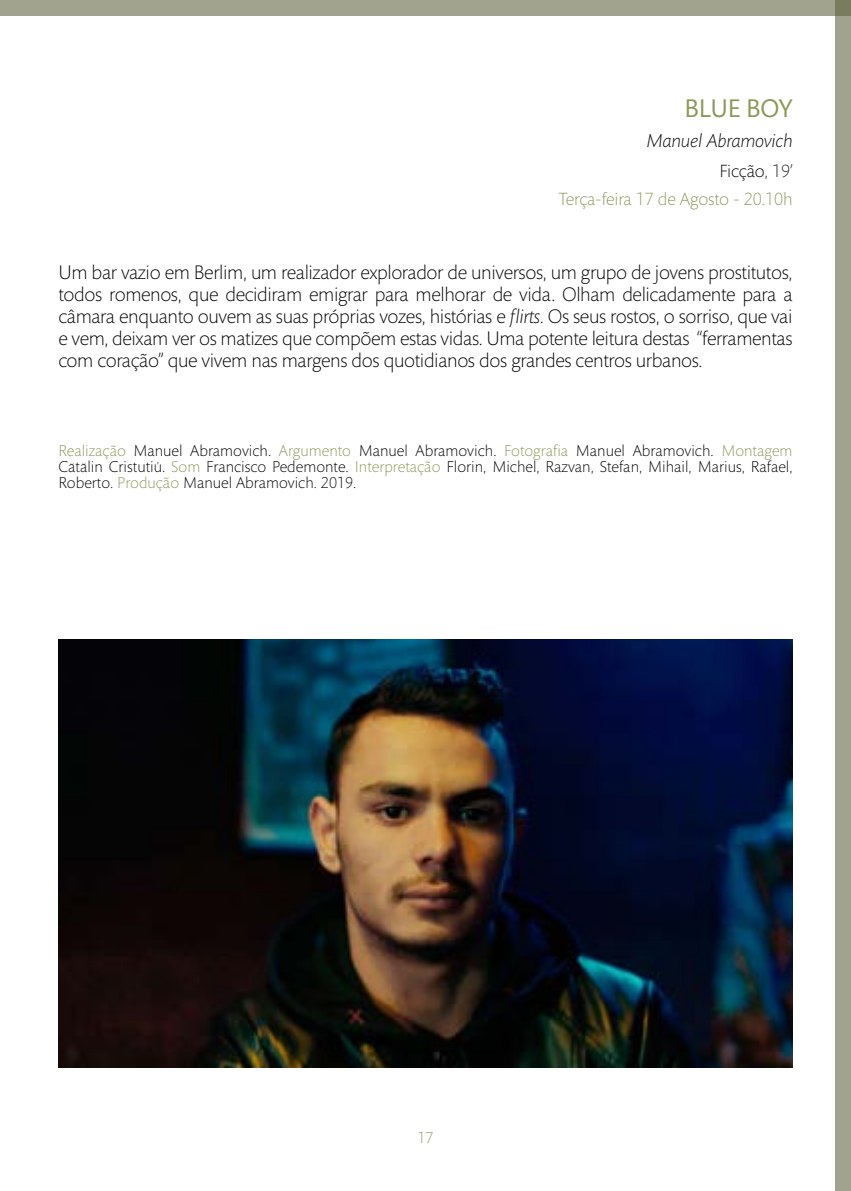
<style>
.page{position:relative;width:851px;height:1191px;background:#fff}
.page>*{position:absolute;margin:0;border:0;box-sizing:border-box;transform-origin:0 0}
.t1{font:26px "Mundo Sans Std";letter-spacing:-.01em;color:#8e975a}
.t2{font:300 20px/22px "Mundo Sans Std";letter-spacing:-.02em;color:#000;text-align:justify}
.t3{font:italic 300 19px "Mundo Sans Std";letter-spacing:-.01em;color:#000}
.t4{font:300 18px/28px "Mundo Sans Std";letter-spacing:-.01em;color:#8e975a;text-align:right}
.t5{font:300 16px/16px "Mundo Sans Std";color:#000;text-align:justify}
.t6{font:300 16px "Mundo Sans Std";color:#8e975a}
.t7{font:300 12px "Mundo Sans Std";color:#000}
.t8{font:4px "Mundo Sans Std";color:#1d1b15}
.s1{color:#000}
.s2{color:#1d1b15}
.s3{font-style:italic}
.s4{color:#8e975a}
</style>
<div class="page">
<div style="left:0;top:0;width:850px;height:15px;background:#a1a38e"></div>
<div style="left:835px;top:0;width:15px;height:1191px;background:#a1a38e"></div>
<img style="left:58px;top:639px;width:734px;height:428px">
<h1 class="t1" style="left:684px;top:94px;width:109px">BLUE BOY</h1>
<p class="t3" style="left:646px;top:130px;width:147px">Manuel Abramovich</p>
<p class="t4" style="left:559px;top:157px;width:235px"><span class="s1">Ficção</span><span class="s2">, 19’<br></span>Terça-feira 17 de Agosto - 20.10h</p>
<p class="t2" style="left:58px;top:262px;width:735px">Um bar vazio em Berlim, um realizador explorador de universos, um grupo de jovens prostitutos, todos romenos, que decidiram emigrar para melhorar de vida. Olham delicadamente para a câmara enquanto ouvem as suas próprias vozes, histórias e <span class="s3">flirts</span>. Os seus rostos, o sorriso, que vai e vem, deixam ver os matizes que compõem estas vidas. Uma potente leitura destas “ferramentas com coração” que vivem nas margens dos quotidianos dos grandes centros urbanos.</p>
<p class="t5" style="left:58px;top:443px;width:735px"><span class="s4">Realização</span> Manuel Abramovich. <span class="s4">Argumento</span> Manuel Abramovich. <span class="s4">Fotografia</span> Manuel Abramovich. <span class="s4">Montagem </span>Catalin Cristutiu. <span class="s4">Som</span> Francisco Pedemonte. <span class="s4">Interpretação</span> Florin, Michel, Razvan, Stefan, Mihail, Marius, Rafael, Roberto. <span class="s4">Produção</span> Manuel Abramovich. 2019.</p>
<p class="t7" style="left:157px;top:452px;width:4px">,</p>
<p class="t8" style="left:70px;top:464px;width:4px;rotate:-90deg">C</p>
<p class="t8" style="left:82px;top:465px;width:4px;rotate:-90deg">C</p>
<p class="t6" style="left:417px;top:1129px;width:17px">17</p>
</div>
